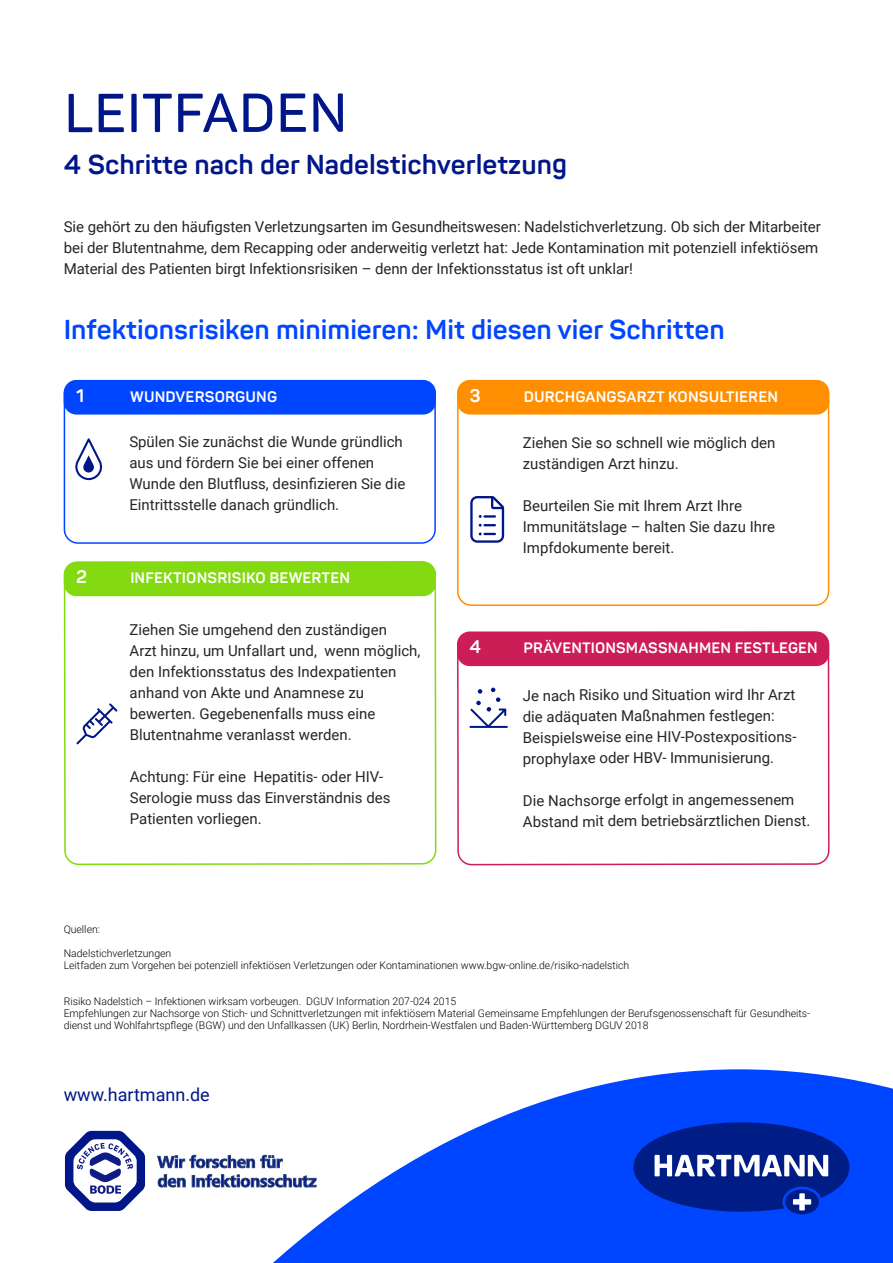
<style>
.page{position:relative;width:893px;height:1263px;background:#fff}
.page>*{position:absolute;margin:0;border:0;box-sizing:border-box;transform-origin:0 0}
.t1{font:600 54px "Panton";letter-spacing:.01em;color:#001689}
.t2{font:700 27px "Panton";color:#0045ff}
.t3{font:700 27px "Panton";color:#001689}
.t4{font:18px "Roboto";color:#001689}
.t5{font:700 18px "Panton";color:#fff}
.t6{font:15px/21px "Roboto";color:#272526}
.t7{font:700 15px "Panton";letter-spacing:.01em;color:#fff}
.t8{font:700 14.85px "Panton";letter-spacing:.01em;color:#fff}
.t9{font:300 10.5px/12px "Roboto";color:#000}
</style>
<div class="page">
<svg style="left:457px;top:632px;width:372px;height:233px"></svg>
<svg style="left:457px;top:380px;width:372px;height:226px"></svg>
<svg style="left:64px;top:561px;width:372px;height:304px"></svg>
<svg style="left:64px;top:380px;width:372px;height:164px"></svg>
<svg style="left:237px;top:1069px;width:656px;height:194px;fill:#0045ff"></svg>
<div style="left:632px;top:1108px;width:219px;height:127px;background:#0045ff"></div>
<div style="left:785px;top:1189px;width:34px;height:25px;background:#001d86;border-radius:50%"></div>
<svg style="left:633px;top:1122px;width:216px;height:90px"></svg>
<svg style="left:157px;top:1155px;width:125px;height:13px"></svg>
<svg style="left:158px;top:1174px;width:27px;height:13px"></svg>
<svg style="left:192px;top:1174px;width:124px;height:13px"></svg>
<svg style="left:65px;top:1131px;width:80px;height:80px"></svg>
<div style="left:64px;top:380px;width:372px;height:35px;background:#0045ff;border-radius:13px"></div>
<div style="left:64px;top:562px;width:372px;height:34px;background:#84da10;border-radius:13px"></div>
<div style="left:457px;top:380px;width:372px;height:35px;background:#ff8e00;border-radius:13px"></div>
<div style="left:457px;top:631px;width:372px;height:35px;background:#cc1d57;border-radius:13px"></div>
<svg style="left:470px;top:496px;width:34px;height:47px"></svg>
<svg style="left:74px;top:438px;width:29px;height:42px"></svg>
<svg style="left:469px;top:688px;width:39px;height:40px"></svg>
<svg style="left:76px;top:703px;width:41px;height:41px"></svg>
<h1 class="t1" style="left:64px;top:82px;width:285px">LEITFADEN</h1>
<h2 class="t3" style="left:64px;top:149px;width:505px">4 Schritte nach der Nadelstichverletzung</h2>
<p class="t6" style="left:64px;top:216px;width:758px">Sie gehört zu den häufigsten Verletzungsarten im Gesundheitswesen: Nadelstichverletzung. Ob sich der Mitarbeiter bei der Blutentnahme, dem Recapping oder anderweitig verletzt hat: Jede Kontamination mit potenziell infektiösem<br>Material des Patienten birgt Infektionsrisiken – denn der Infektionsstatus ist oft unklar!</p>
<h2 class="t2" style="left:64px;top:314px;width:662px">Infektionsrisiken minimieren: Mit diesen vier Schritten</h2>
<p class="t5" style="left:76px;top:385px;width:10px">1</p>
<p class="t7" style="left:130px;top:388px;width:148px">WUNDVERSORGUNG</p>
<p class="t5" style="left:470px;top:385px;width:13px">3</p>
<p class="t7" style="left:524px;top:388px;width:256px">DURCHGANGSARZT KONSULTIEREN</p>
<p class="t6" style="left:129px;top:431px;width:277px">Spülen Sie zunächst die Wunde gründlich aus und fördern Sie bei einer offenen Wunde den Blutfluss, desinfizieren Sie die Eintrittsstelle danach gründlich.</p>
<p class="t6" style="left:523px;top:431px;width:254px">Ziehen Sie so schnell wie möglich den zuständigen Arzt hinzu.</p>
<p class="t6" style="left:523px;top:494px;width:254px">Beurteilen Sie mit Ihrem Arzt Ihre<br>Immunitätslage – halten Sie dazu Ihre<br>Impfdokumente bereit.</p>
<p class="t5" style="left:76px;top:567px;width:13px">2</p>
<p class="t7" style="left:130px;top:570px;width:221px">INFEKTIONSRISIKO BEWERTEN</p>
<p class="t6" style="left:130px;top:619px;width:292px">Ziehen Sie umgehend den zuständigen<br>Arzt hinzu, um Unfallart und, wenn möglich, den Infektionsstatus des Indexpatienten anhand von Akte und Anamnese zu bewerten. Gegebenenfalls muss eine Blutentnahme veranlasst werden.</p>
<p class="t6" style="left:130px;top:766px;width:262px">Achtung: Für eine Hepatitis- oder HIV-<br>Serologie muss das Einverständnis des<br>Patienten vorliegen.</p>
<p class="t5" style="left:469px;top:637px;width:13px">4</p>
<p class="t8" style="left:524px;top:640px;width:296px">PRÄVENTIONSMASSNAHMEN FESTLEGEN</p>
<p class="t6" style="left:523px;top:684px;width:275px">Je nach Risiko und Situation wird Ihr Arzt die adäquaten Maßnahmen festlegen:<br>Beispielsweise eine HIV-Postexpositions&shy;prophylaxe oder HBV- Immunisierung.</p>
<p class="t6" style="left:523px;top:789px;width:289px">Die Nachsorge erfolgt in angemessenem<br>Abstand mit dem betriebsärztlichen Dienst.</p>
<p class="t9" style="left:64px;top:922px;width:38px">Quellen:</p>
<p class="t9" style="left:64px;top:946px;width:567px">Nadelstichverletzungen<br>Leitfaden zum Vorgehen bei potenziell infektiösen Verletzungen oder Kontaminationen www.bgw-online.de/risiko-nadelstich</p>
<p class="t9" style="left:64px;top:994px;width:748px">Risiko Nadelstich – Infektionen wirksam vorbeugen. DGUV Information 207-024 2015<br>Empfehlungen zur Nachsorge von Stich- und Schnittverletzungen mit infektiösem Material Gemeinsame Empfehlungen der Berufsgenossenschaft für Gesundheits&shy;dienst und Wohlfahrtspflege (BGW) und den Unfallkassen (UK) Berlin, Nordrhein-Westfalen und Baden-Württemberg DGUV 2018</p>
<p class="t4" style="left:64px;top:1082px;width:148px">www.hartmann.de</p>
</div>
